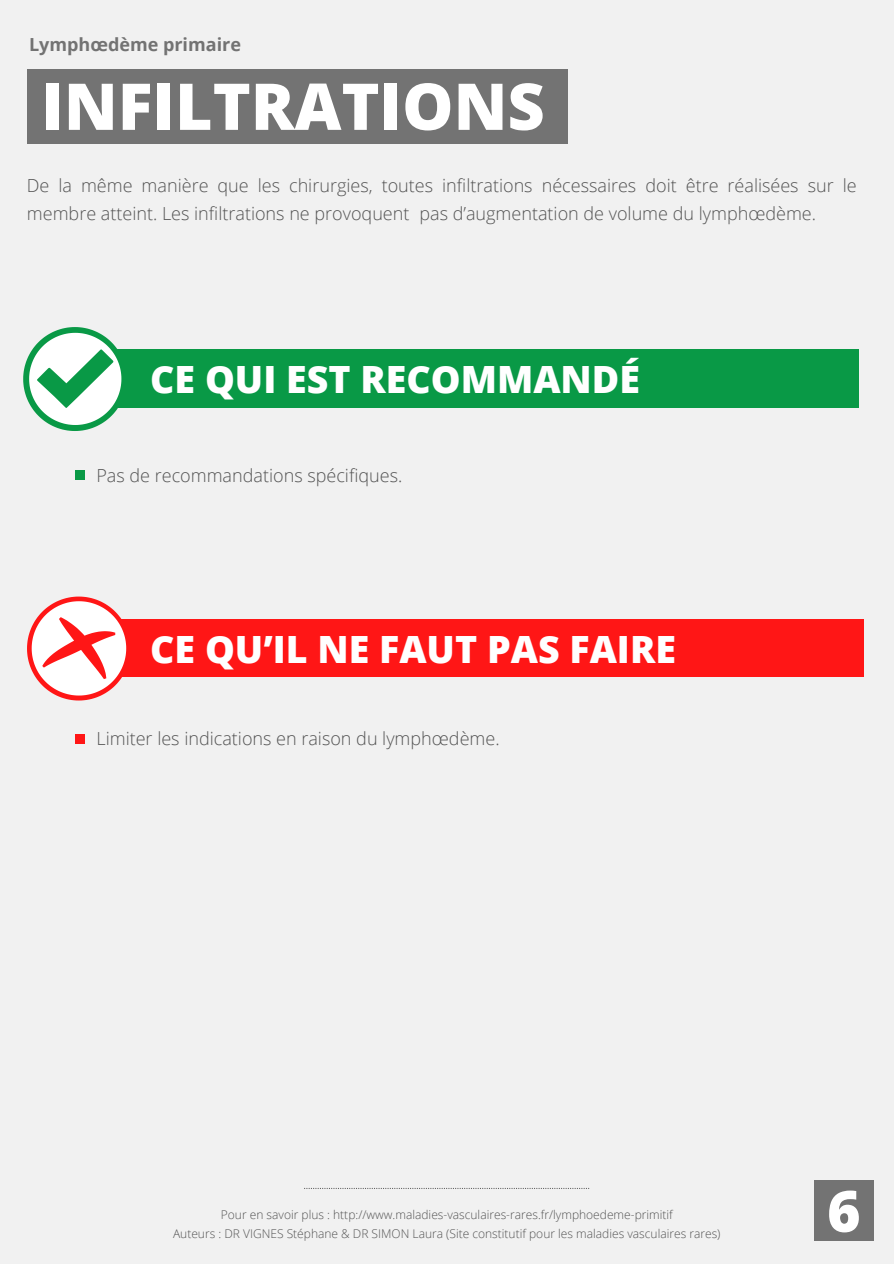
<style>
.page{position:relative;width:894px;height:1264px;background:#fff}
.page>*{position:absolute;margin:0;border:0;box-sizing:border-box;transform-origin:0 0}
.t1{font:800 64.5px "Open Sans";color:#fff}
.t2{font:800 57px "Open Sans";color:#fff}
.t3{font:800 37.5px "Open Sans";color:#fff}
.t4{font:300 18px/28.2px "Open Sans";color:#545454}
.t5{font:700 18px "Open Sans";color:#737373}
.t6{font:300 12px "Open Sans";color:#545454}
</style>
<div class="page">
<div style="left:0;top:0;width:893px;height:1263px;background:#f1f1f1"></div>
<div style="left:27px;top:69px;width:540px;height:75px;background:#737373"></div>
<div style="left:75px;top:471px;width:9px;height:9px;background:#099946"></div>
<div style="left:75px;top:734px;width:9px;height:9px;background:#ff1616"></div>
<div style="left:89px;top:349px;width:769px;height:59px;background:#099946"></div>
<svg style="left:23px;top:327px;width:99px;height:104px"></svg>
<div style="left:94px;top:619px;width:769px;height:57px;background:#ff1616"></div>
<svg style="left:27px;top:596px;width:103px;height:104px"></svg>
<div style="left:813px;top:1180px;width:60px;height:60px;background:#737373"></div>
<p class="t5" style="left:29px;top:32px;width:213px">Lymphœdème primaire</p>
<p class="t1" style="left:41px;top:61px;width:504px">INFILTRATIONS</p>
<p class="t4" style="left:27px;top:171px;width:831px">De la même manière que les chirurgies, toutes infiltrations nécessaires doit être réalisées sur le membre atteint. Les infiltrations ne provoquent pas d’augmentation de volume du lymphœdème.</p>
<p class="t3" style="left:150px;top:353px;width:491px">CE QUI EST RECOMMANDÉ</p>
<p class="t4" style="left:96px;top:461px;width:307px">Pas de recommandations spécifiques.</p>
<p class="t3" style="left:150px;top:623px;width:527px">CE QU’IL NE FAUT PAS FAIRE</p>
<p class="t4" style="left:96px;top:724px;width:404px">Limiter les indications en raison du lymphœdème.</p>
<p class="t6" style="left:221px;top:1206px;width:453px">Pour en savoir plus : http://www.maladies-vasculaires-rares.fr/lymphoedeme-primitif</p>
<p class="t6" style="left:173px;top:1225px;width:549px">Auteurs : DR VIGNES Stéphane &amp; DR SIMON Laura (Site constitutif pour les maladies vasculaires rares)</p>
<p class="t2" style="left:826px;top:1170px;width:35px">6</p>
</div>
